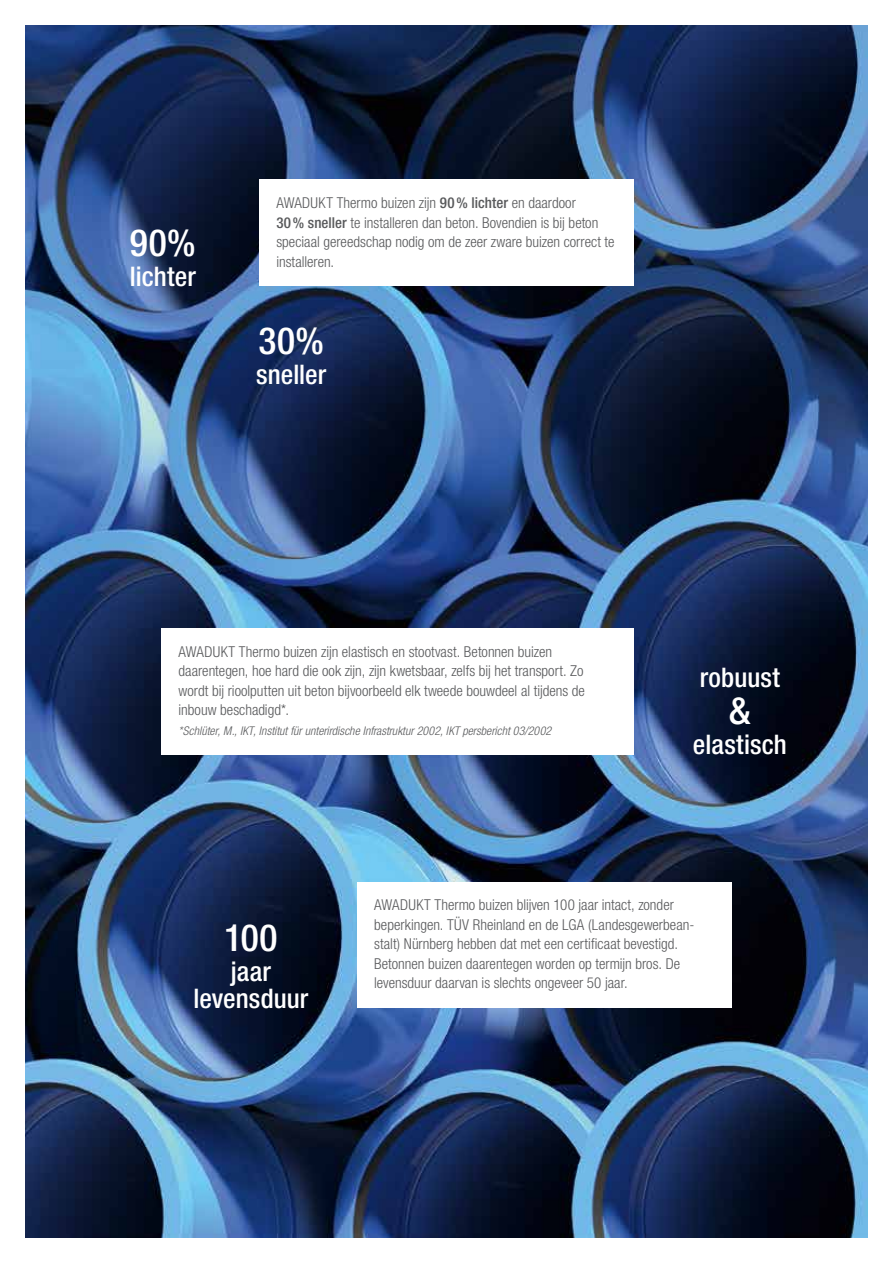
<style>
.page{position:relative;width:893px;height:1263px;background:#fff}
.page>*{position:absolute;margin:0;border:0;box-sizing:border-box;transform-origin:0 0}
.t1{font:500 condensed 37.5px "Helvetica Neue LTW1 G";letter-spacing:.02em;color:#fff}
.t2{font:500 condensed 27px/27px "Helvetica Neue LTW1 G";letter-spacing:.005em;color:#fff;text-align:center}
.t3{font:300 condensed 15px/19.5px "Helvetica Neue LTW1 G";color:#58595b}
.t4{font:italic 300 condensed 12px "Helvetica Neue LTW1 G";letter-spacing:.005em;color:#58595b}
.s1{font-weight:500}
</style>
<div class="page">
<img style="left:26px;top:26px;width:841px;height:1211px">
<div style="left:259px;top:180px;width:375px;height:106px;background:#fff"></div>
<div style="left:162px;top:628px;width:472px;height:126px;background:#fff"></div>
<div style="left:357px;top:882px;width:374px;height:126px;background:#fff"></div>
<h1 class="t1" style="left:130px;top:220px;width:67px">90%</h1>
<h2 class="t2" style="left:130px;top:263px;width:68px">lichter</h2>
<p class="t3" style="left:276px;top:193px;width:340px">AWADUKT Thermo buizen zijn <span class="s1">90% lichter</span> en daardoor<br><span class="s1">30% sneller</span> te installeren dan beton. Bovendien is bij beton speciaal gereedschap nodig om de zeer zware buizen correct te installeren.</p>
<h1 class="t1" style="left:258px;top:318px;width:67px">30%</h1>
<h2 class="t2" style="left:256px;top:360px;width:72px">sneller</h2>
<p class="t3" style="left:179px;top:642px;width:408px">AWADUKT Thermo buizen zijn elastisch en stootvast. Betonnen buizen daarentegen, hoe hard die ook zijn, zijn kwetsbaar, zelfs bij het transport. Zo wordt bij rioolputten uit beton bijvoorbeeld elk tweede bouwdeel al tijdens de inbouw beschadigd*.</p>
<p class="t4" style="left:179px;top:723px;width:374px">*Schlüter, M., IKT, Institut für unterirdische Infrastruktur 2002, IKT persbericht 03/2002</p>
<h2 class="t2" style="left:700px;top:664px;width:82px">robuust</h2>
<h1 class="t1" style="left:729px;top:688px;width:23px">&amp;</h1>
<h2 class="t2" style="left:693px;top:731px;width:96px">elastisch</h2>
<h1 class="t1" style="left:224px;top:915px;width:55px">100</h1>
<h2 class="t2" style="left:193px;top:957px;width:116px">jaar levensduur</h2>
<p class="t3" style="left:374px;top:895px;width:322px">AWADUKT Thermo buizen blijven 100 jaar intact, zonder beperkingen. TÜV Rheinland en de LGA (Landesgewerbean&shy;stalt) Nürnberg hebben dat met een certificaat bevestigd.<br>Betonnen buizen daarentegen worden op termijn bros. De levensduur daarvan is slechts ongeveer 50 jaar.</p>
</div>
